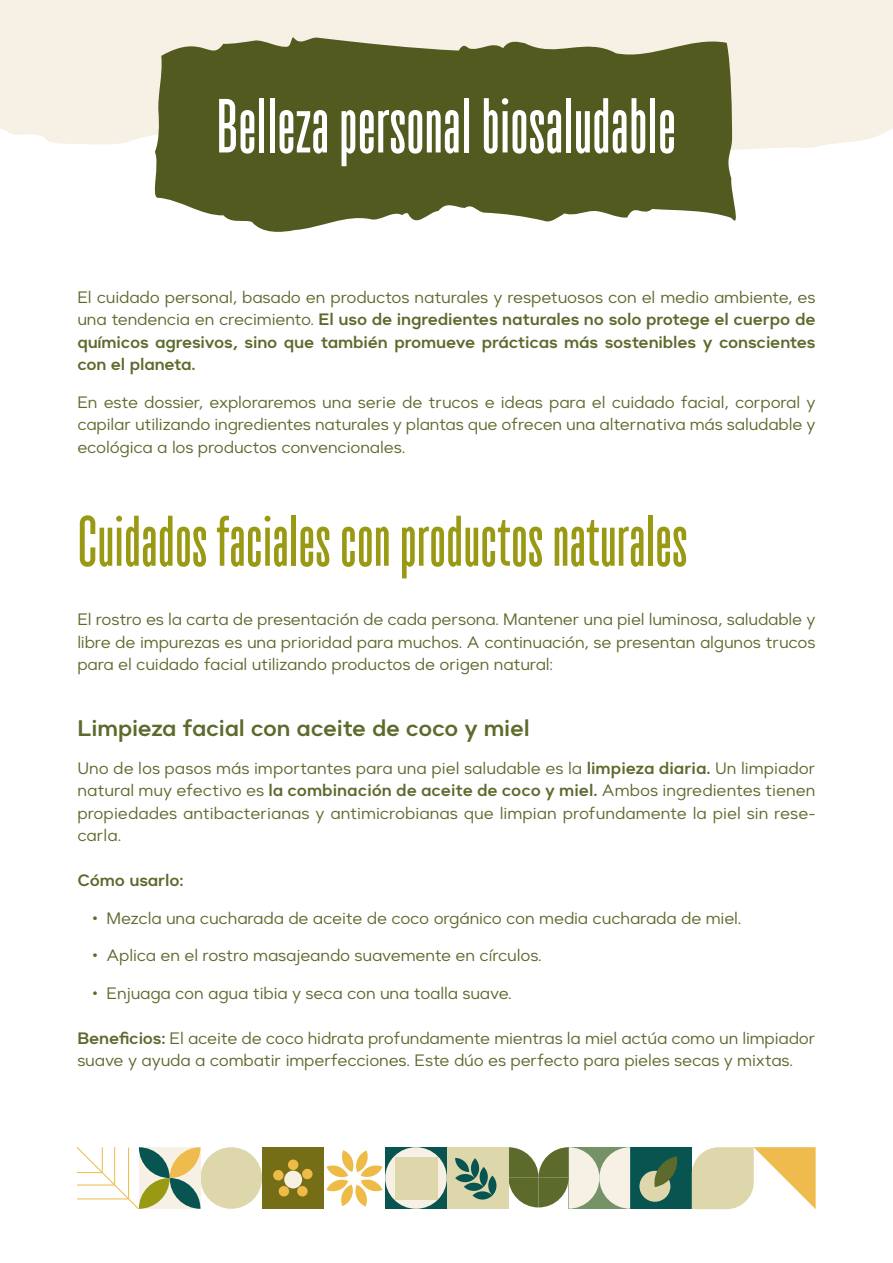
<style>
.page{position:relative;width:893px;height:1263px;background:#fff}
.page>*{position:absolute;margin:0;border:0;box-sizing:border-box;transform-origin:0 0}
.t1{font:700 76.5px "TT Bluescreens";letter-spacing:.01em;color:#fff}
.t2{font:700 70.5px "TT Bluescreens";letter-spacing:.01em;color:#999914}
.t3{font:600 22.5px "Suprema";letter-spacing:-.01em;color:#5c6a2c}
.t4{font:16.5px/22.5px "Suprema";letter-spacing:-.01em;color:#5c6a2c;text-align:justify}
.t5{font:600 16.5px/22.5px "Suprema";letter-spacing:-.01em;color:#5c6a2c;text-align:justify}
.s1{font-weight:400}
.s2{font-weight:600}
</style>
<div class="page">
<div style="left:630px;top:1147px;width:62px;height:62px;background:#085451"></div>
<div style="left:639px;top:1171px;width:31px;height:31px;background:#ded7ab;border-radius:15px"></div>
<svg style="left:652px;top:1156px;width:25px;height:31px"></svg>
<svg style="left:692px;top:1147px;width:124px;height:62px"></svg>
<svg style="left:508px;top:1147px;width:122px;height:62px;background:#aeb593"></svg>
<div style="left:385px;top:1147px;width:62px;height:62px;background:#085451"></div>
<svg style="left:385px;top:1147px;width:62px;height:62px"></svg>
<div style="left:395px;top:1156px;width:42px;height:43px;background:#ded7ab"></div>
<div style="left:262px;top:1147px;width:62px;height:62px;background:#756e17"></div>
<div style="left:200px;top:1147px;width:62px;height:62px;background:#ded7ab;border-radius:31px"></div>
<svg style="left:326px;top:1150px;width:56px;height:56px"></svg>
<div style="left:288px;top:1159px;width:10px;height:11px;background:#edbb46;border-radius:50%"></div>
<div style="left:273px;top:1170px;width:11px;height:10px;background:#edbb46;border-radius:50%"></div>
<div style="left:302px;top:1169px;width:11px;height:10px;background:#edbb46;border-radius:50%"></div>
<div style="left:284px;top:1170px;width:18px;height:18px;background:#f6f0e1;border-radius:50%"></div>
<div style="left:297px;top:1186px;width:11px;height:10px;background:#edbb46;border-radius:50%"></div>
<div style="left:279px;top:1186px;width:10px;height:10px;background:#edbb46;border-radius:50%"></div>
<svg style="left:77px;top:1147px;width:123px;height:62px"></svg>
<div style="left:447px;top:1147px;width:61px;height:62px;background:#ded7ab"></div>
<svg style="left:455px;top:1158px;width:42px;height:42px"></svg>
<div style="left:0;top:0;width:893px;height:150px;background:#f6f1e4"></div>
<svg style="left:151px;top:32px;width:591px;height:200px;background:#707645"></svg>
<h1 class="t1" style="left:216px;top:84px;width:461px">Belleza personal biosaludable</h1>
<p class="t5" style="left:77px;top:286px;width:740px"><span class="s1">El cuidado personal, basado en productos naturales y respetuosos con el medio ambiente, es una tendencia en crecimiento.</span> El uso de ingredientes naturales no solo protege el cuerpo de químicos agresivos, sino que también promueve prácticas más sostenibles y conscientes con el planeta.</p>
<p class="t4" style="left:77px;top:391px;width:740px">En este dossier, exploraremos una serie de trucos e ideas para el cuidado facial, corporal y capilar utilizando ingredientes naturales y plantas que ofrecen una alternativa más saludable y ecológica a los productos convencionales.</p>
<h2 class="t2" style="left:77px;top:503px;width:611px">Cuidados faciales con productos naturales</h2>
<p class="t4" style="left:77px;top:608px;width:740px">El rostro es la carta de presentación de cada persona. Mantener una piel luminosa, saludable y libre de impurezas es una prioridad para muchos. A continuación, se presentan algunos trucos para el cuidado facial utilizando productos de origen natural:</p>
<h3 class="t3" style="left:77px;top:714px;width:454px">Limpieza facial con aceite de coco y miel</h3>
<p class="t4" style="left:77px;top:757px;width:740px">Uno de los pasos más importantes para una piel saludable es la <span class="s2">limpieza diaria.</span> Un limpiador natural muy efectivo es <span class="s2">la combinación de aceite de coco y miel.</span> Ambos ingredientes tienen propiedades antibacterianas y antimicrobianas que limpian profundamente la piel sin rese&shy;carla.</p>
<p class="t5" style="left:77px;top:869px;width:108px">Cómo usarlo:</p>
<p class="t4" style="left:92px;top:907px;width:651px">• Mezcla una cucharada de aceite de coco orgánico con media cucharada de miel.</p>
<p class="t4" style="left:92px;top:944px;width:451px">• Aplica en el rostro masajeando suavemente en círculos.</p>
<p class="t4" style="left:92px;top:982px;width:421px">• Enjuaga con agua tibia y seca con una toalla suave.</p>
<p class="t4" style="left:77px;top:1027px;width:740px"><span class="s2">Beneficios:</span> El aceite de coco hidrata profundamente mientras la miel actúa como un limpiador suave y ayuda a combatir imperfecciones. Este dúo es perfecto para pieles secas y mixtas.</p>
</div>
